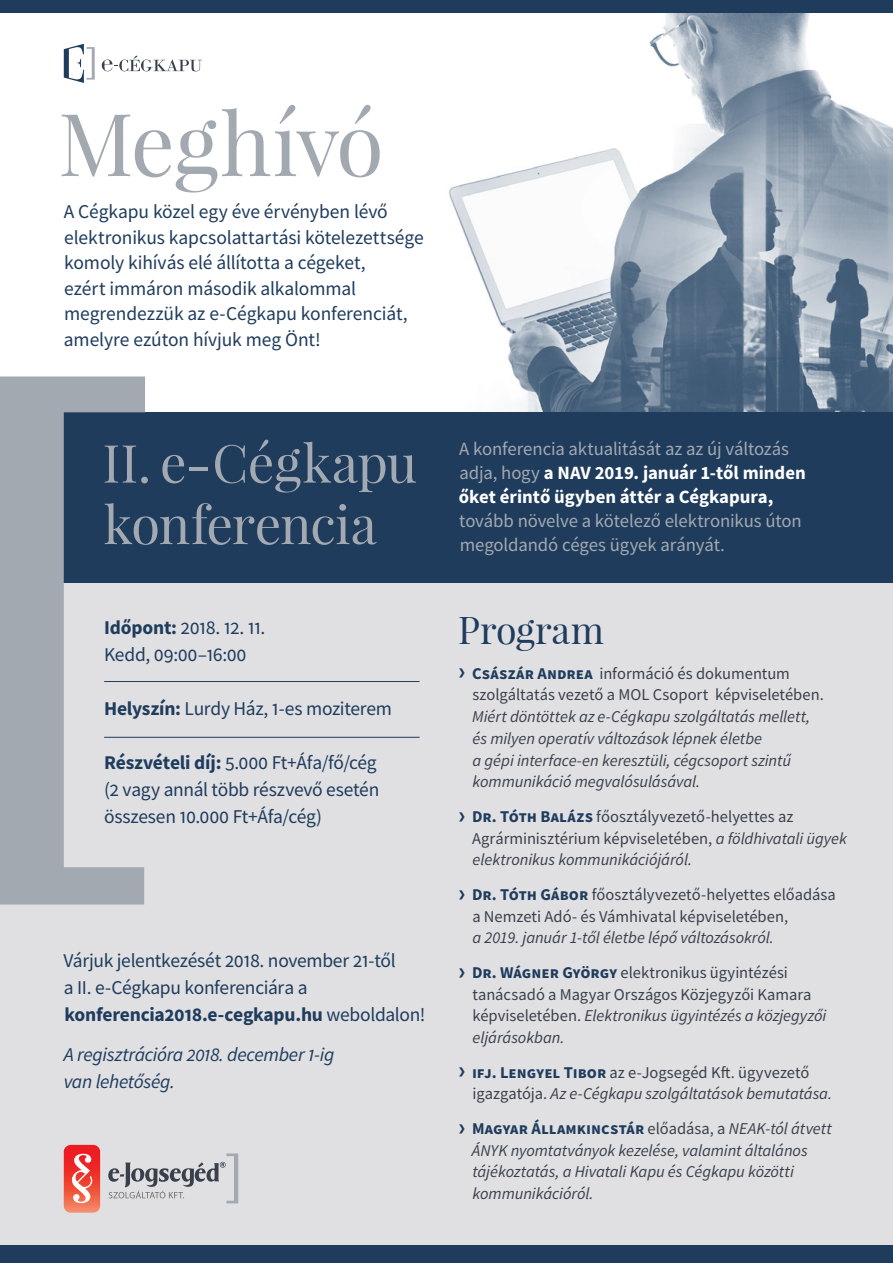
<style>
.page{position:relative;width:893px;height:1263px;background:#fff}
.page>*{position:absolute;margin:0;border:0;box-sizing:border-box;transform-origin:0 0}
.t1{font:87px "Playfair Display";letter-spacing:-.015em;color:#a3a9b0}
.t2{font:52.5px/61.5px "Playfair Display";letter-spacing:-.01em;color:#a3a9b0}
.t3{font:37.5px "Playfair Display";letter-spacing:-.005em;color:#1f3c5d}
.t4{font:19.5px/25.5px "Source Sans Pro";letter-spacing:-.01em;color:#1f3c5d}
.t5{font:italic 19.5px/27px "Source Sans Pro";letter-spacing:-.02em;color:#1f3c5d}
.t6{font:700 18.75px/24px "Source Sans Pro";color:#fff}
.t7{font:18.75px/24px "Source Sans Pro";letter-spacing:-.005em;color:#a3a9b0}
.t8{font:16.5px/21.8px "Source Sans Pro";color:#39404b}
.t9{font:italic 16.5px/21.8px "Source Sans Pro";letter-spacing:-.005em;color:#39404b}
.s1{font-weight:700}
.s2{font-weight:400;color:#a3a9b0}
.s3{font-family:"Myriad Pro";font-weight:700;font-size:24px;color:#1f3c5d}
.s4{font-weight:700;color:#1f3c5d}
.s5{font-style:italic}
.s6{font-family:"Myriad Pro";font-weight:700;font-style:normal;font-size:24px;color:#1f3c5d}
.s7{font-weight:700;font-style:normal;color:#1f3c5d}
.s8{font-style:normal}
</style>
<div class="page">
<div style="left:0;top:582px;width:893px;height:681px;background:#e0e0e3"></div>
<img style="left:449px;top:13px;width:444px;height:399px">
<div style="left:0;top:412px;width:893px;height:170px;background:#1f3c5d"></div>
<div style="left:0;top:1246px;width:893px;height:17px;background:#1f3c5d"></div>
<svg style="left:64px;top:44px;width:31px;height:39px"></svg>
<svg style="left:102px;top:56px;width:100px;height:15px"></svg>
<svg style="left:0;top:376px;width:145px;height:528px;fill:#a3a9b0"></svg>
<div style="left:0;top:0;width:893px;height:13px;background:#1f3c5d"></div>
<hr style="left:104px;top:681px;width:316px;height:1px;background:#1f3c5d">
<hr style="left:104px;top:737px;width:316px;height:1px;background:#1f3c5d">
<img style="left:64px;top:1145px;width:36px;height:68px">
<svg style="left:71px;top:1154px;width:21px;height:49px"></svg>
<svg style="left:108px;top:1153px;width:130px;height:50px"></svg>
<h1 class="t1" style="left:58px;top:89px;width:327px">Meghívó</h1>
<p class="t4" style="left:64px;top:199px;width:361px">A Cégkapu közel egy éve érvényben lévő elektronikus kapcsolattartási kötelezettsége komoly kihívás elé állította a cégeket,<br>ezért immáron második alkalommal megrendezzük az e-Cégkapu konferenciát, amelyre ezúton hívjuk meg Önt!</p>
<h2 class="t2" style="left:103px;top:432px;width:316px">II. e-Cégkapu konferencia</h2>
<p class="t4" style="left:104px;top:614px;width:163px;line-height:27px"><span class="s1">Időpont:</span> 2018. 12. 11.<br>Kedd, 09:00–16:00</p>
<p class="t4" style="left:104px;top:696px;width:289px"><span class="s1">Helyszín:</span> Lurdy Ház, 1-es moziterem</p>
<p class="t4" style="left:104px;top:749px;width:277px;line-height:27px"><span class="s1">Részvételi díj:</span> 5.000 Ft+Áfa/fő/cég (2 vagy annál több részvevő esetén összesen 10.000 Ft+Áfa/cég)</p>
<p class="t4" style="left:64px;top:947px;width:363px;line-height:27px">Várjuk jelentkezését 2018. november 21-től<br>a II. e-Cégkapu konferenciára a <span class="s1">konferencia2018.e-cegkapu.hu</span> weboldalon!</p>
<p class="t5" style="left:64px;top:1041px;width:272px">A regisztrációra 2018. december 1-ig van lehetőség.</p>
<p class="t6" style="left:459px;top:436px;width:348px"><span class="s2">A konferencia aktualitását az az új változás adja, hogy</span> a NAV 2019. január 1-től minden őket érintő ügyben áttér a Cégkapura,</p>
<p class="t7" style="left:459px;top:509px;width:344px">tovább növelve a kötelező elektronikus úton megoldandó céges ügyek arányát.</p>
<h3 class="t3" style="left:458px;top:607px;width:147px">Program</h3>
<p class="t8" style="left:472px;top:662px;width:353px;text-indent:-14px"><span class="s3">›</span> <span class="s4">Császár Andrea</span> információ és dokumentum szolgáltatás vezető a MOL Csoport képviseletében.</p>
<p class="t9" style="left:472px;top:705px;width:340px">Miért döntöttek az e-Cégkapu szolgáltatás mellett, és milyen operatív változások lépnek életbe<br>a gépi interface-en keresztüli, cégcsoport szintű kommunikáció megvalósulásával.</p>
<p class="t8" style="left:472px;top:805px;width:376px;text-indent:-13px"><span class="s3">›</span> <span class="s4">Dr. Tóth Balázs</span> főosztályvezető-helyettes az<br>Agrárminisztérium képviseletében, <span class="s5">a földhivatali ügyek elektronikus kommunikációjáról.</span></p>
<p class="t8" style="left:472px;top:883px;width:365px;text-indent:-13px"><span class="s3">›</span> <span class="s4">Dr. Tóth Gábor</span> főosztályvezető-helyettes előadása a Nemzeti Adó- és Vámhivatal képviseletében,</p>
<p class="t9" style="left:459px;top:920px;width:331px;line-height:34.5px;text-align:center">a 2019. január 1-től életbe lépő változásokról.<br><span class="s6">›</span> <span class="s7">Dr. Wágner György</span> <span class="s8">elektronikus ügyintézési</span></p>
<p class="t8" style="left:472px;top:983px;width:356px">tanácsadó a Magyar Országos Közjegyzői Kamara képviseletében. <span class="s5">Elektronikus ügyintézés a közjegyzői eljárásokban.</span></p>
<p class="t8" style="left:472px;top:1061px;width:361px;text-indent:-14px"><span class="s3">›</span> <span class="s4">ifj. Lengyel Tibor</span> az e-Jogsegéd Kft. ügyvezető igazgatója. <span class="s5">Az e-Cégkapu szolgáltatások bemutatása.</span></p>
<p class="t9" style="left:472px;top:1117px;width:361px;text-indent:-13px"><span class="s6">›</span> <span class="s7">Magyar Államkincstár</span> <span class="s8">előadása, a</span> NEAK-tól átvett ÁNYK nyomtatványok kezelése, valamint általános tájékoztatás, a Hivatali Kapu és Cégkapu közötti kommunikációról.</p>
</div>
